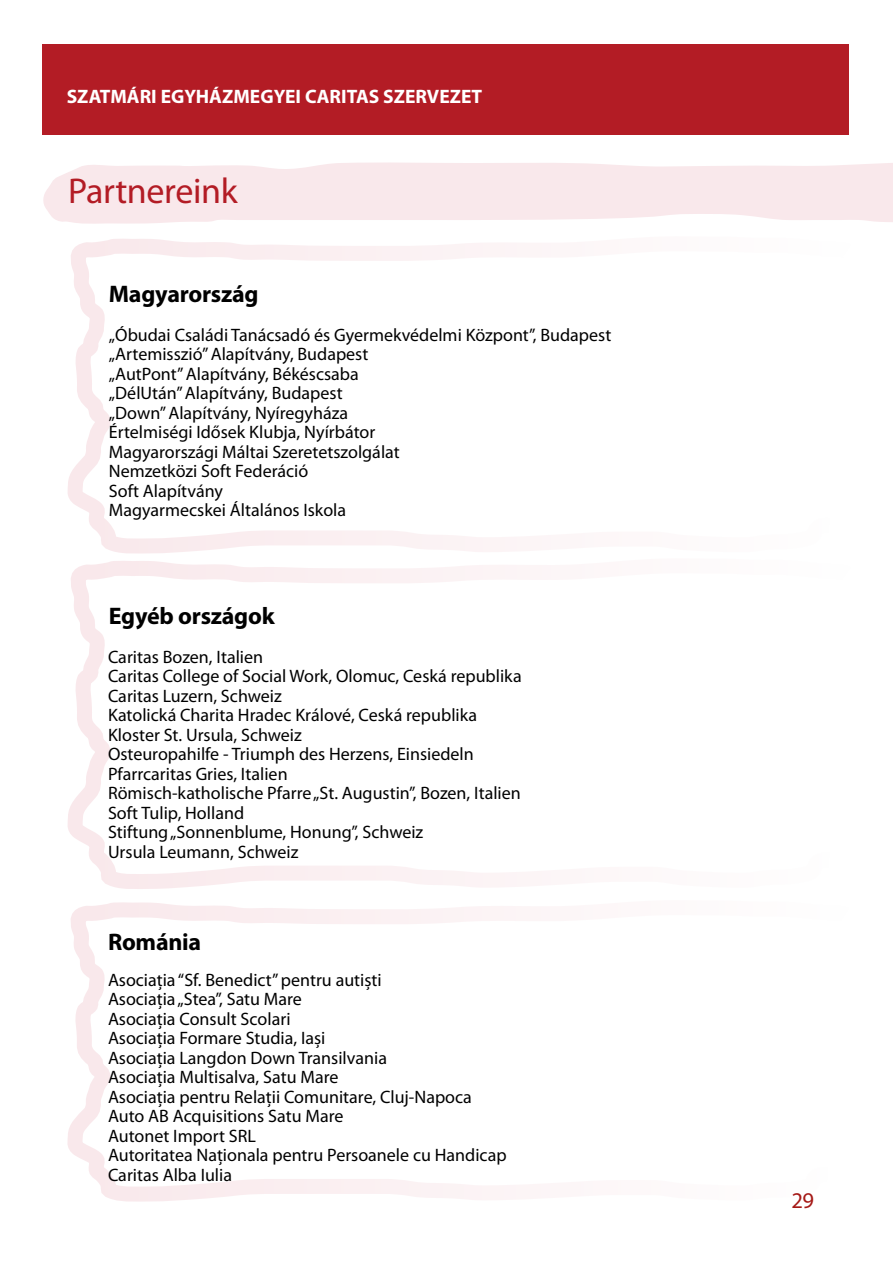
<style>
.page{position:relative;width:893px;height:1263px;background:#fff}
.page>*{position:absolute;margin:0;border:0;box-sizing:border-box;transform-origin:0 0}
.t1{font:36px "Myriad Pro";letter-spacing:-.01em;color:#b31c25}
.t2{font:700 24px "Myriad Pro";letter-spacing:-.01em;color:#000}
.t3{font:22.5px "Myriad Pro";color:#a51916}
.t4{font:700 19.5px "Myriad Pro";color:#fff}
.t5{font:18px/19.5px "Myriad Pro";color:#000}
</style>
<div class="page">
<div style="left:43px;top:44px;width:806px;height:91px;background:#b31c25"></div>
<svg style="left:43px;top:162px;width:850px;height:62px;background:#f9eaed"></svg>
<svg style="left:68px;top:239px;width:449px;height:315px"></svg>
<svg style="left:68px;top:561px;width:449px;height:328px"></svg>
<svg style="left:67px;top:902px;width:449px;height:300px"></svg>
<p class="t4" style="left:67px;top:83px;width:417px">SZATMÁRI EGYHÁZMEGYEI CARITAS SZERVEZET</p>
<h1 class="t1" style="left:68px;top:168px;width:171px">Partnereink</h1>
<h2 class="t2" style="left:109px;top:278px;width:151px">Magyarország</h2>
<p class="t5" style="left:109px;top:325px;width:504px">„Óbudai Családi Tanácsadó és Gyermekvédelmi Központ”, Budapest „Artemisszió” Alapítvány, Budapest<br>„AutPont” Alapítvány, Békéscsaba<br>„DélUtán” Alapítvány, Budapest<br>„Down” Alapítvány, Nyíregyháza<br>Értelmiségi Idősek Klubja, Nyírbátor<br>Magyarországi Máltai Szeretetszolgálat<br>Nemzetközi Soft Federáció<br>Soft Alapítvány<br>Magyarmecskei Általános Iskola</p>
<h2 class="t2" style="left:109px;top:600px;width:167px">Egyéb országok</h2>
<p class="t5" style="left:108px;top:647px;width:415px">Caritas Bozen, Italien<br>Caritas College of Social Work, Olomuc, Ceská republika Caritas Luzern, Schweiz<br>Katolická Charita Hradec Králové, Ceská republika Kloster St. Ursula, Schweiz<br>Osteuropahilfe - Triumph des Herzens, Einsiedeln Pfarrcaritas Gries, Italien<br>Römisch-katholische Pfarre „St. Augustin”, Bozen, Italien Soft Tulip, Holland<br>Stiftung „Sonnenblume, Honung”, Schweiz<br>Ursula Leumann, Schweiz</p>
<h2 class="t2" style="left:108px;top:926px;width:95px">Románia</h2>
<p class="t5" style="left:108px;top:969px;width:400px">Asociația “Sf. Benedict” pentru autiști<br>Asociația „Stea”, Satu Mare<br>Asociația Consult Scolari<br>Asociația Formare Studia, Iași<br>Asociația Langdon Down Transilvania<br>Asociația Multisalva, Satu Mare<br>Asociația pentru Relații Comunitare, Cluj-Napoca Auto AB Acquisitions Satu Mare<br>Autonet Import SRL<br>Autoritatea Naționala pentru Persoanele cu Handicap Caritas Alba Iulia</p>
<p class="t3" style="left:792px;top:1186px;width:23px">29</p>
</div>
